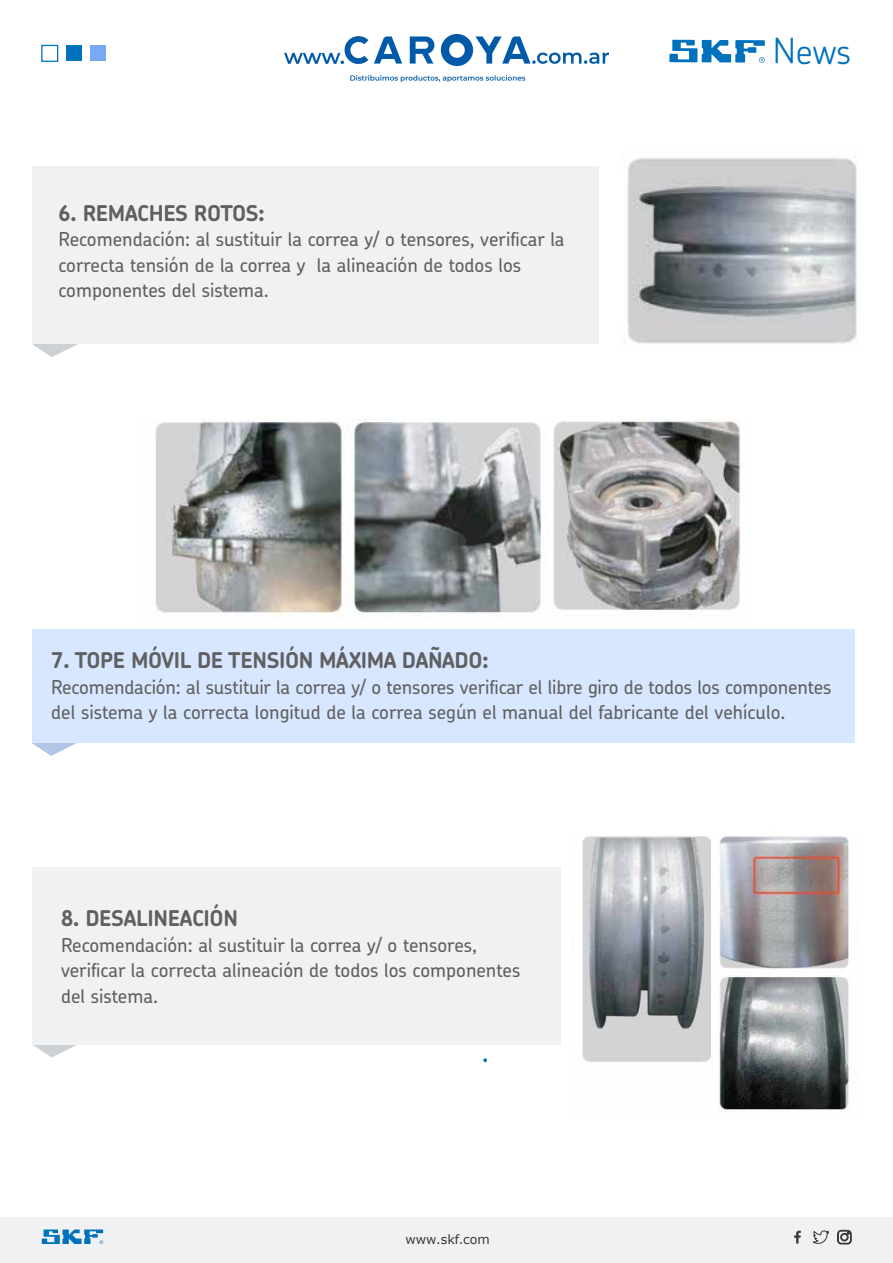
<style>
.page{position:relative;width:893px;height:1263px;background:#fff}
.page>*{position:absolute;margin:0;border:0;box-sizing:border-box;transform-origin:0 0}
.t1{font:300 34.65px "SKF Chevin OT";color:#0071bc}
.t2{font:700 21.75px "SKF Chevin OT";letter-spacing:-.02em;color:#606060}
.t3{font:500 19.2px/25.7px "SKF Chevin OT";color:#606060}
.t4{font:12.75px "Verdana";color:#39383a}
</style>
<div class="page">
<svg style="left:669px;top:40px;width:96px;height:23px"></svg>
<div style="left:41px;top:45px;width:17px;height:17px;border:1px solid #0071bc"></div>
<div style="left:66px;top:45px;width:16px;height:16px;background:#0071bc"></div>
<div style="left:90px;top:45px;width:16px;height:16px;background:#7aa9f4"></div>
<div style="left:0;top:1217px;width:893px;height:46px;background:#f0f1f2"></div>
<svg style="left:42px;top:1229px;width:61px;height:15px"></svg>
<svg style="left:837px;top:1230px;width:14px;height:14px"></svg>
<svg style="left:813px;top:1230px;width:16px;height:14px"></svg>
<svg style="left:794px;top:1231px;width:7px;height:12px"></svg>
<img style="left:582px;top:836px;width:267px;height:276px">
<div style="left:32px;top:629px;width:823px;height:114px;background:#d7e7ff"></div>
<div style="left:33px;top:167px;width:566px;height:177px;background:#f0f1f2"></div>
<div style="left:33px;top:867px;width:528px;height:178px;background:#f0f1f2"></div>
<svg style="left:483px;top:1058px;width:4px;height:4px"></svg>
<img style="left:627px;top:158px;width:231px;height:186px">
<img style="left:155px;top:419px;width:586px;height:198px">
<img style="left:284px;top:34px;width:324px;height:48px">
<p class="t2" style="left:58px;top:192px;width:208px">6. REMACHES ROTOS:</p>
<p class="t3" style="left:58px;top:224px;width:508px">Recomendación: al sustituir la correa y/ o tensores, verificar la correcta tensión de la correa y la alineación de todos los componentes del sistema.</p>
<h1 class="t1" style="left:773px;top:19px;width:80px">News</h1>
<p class="t2" style="left:51px;top:640px;width:439px">7. TOPE MÓVIL DE TENSIÓN MÁXIMA DAÑADO:</p>
<p class="t3" style="left:51px;top:671px;width:782px">Recomendación: al sustituir la correa y/ o tensores verificar el libre giro de todos los componentes del sistema y la correcta longitud de la correa según el manual del fabricante del vehículo.</p>
<p class="t2" style="left:61px;top:898px;width:178px">8. DESALINEACIÓN</p>
<p class="t3" style="left:61px;top:929px;width:461px">Recomendación: al sustituir la correa y/ o tensores, verificar la correcta alineación de todos los componentes del sistema.</p>
<p class="t4" style="left:405px;top:1231px;width:86px">www.skf.com</p>
</div>
